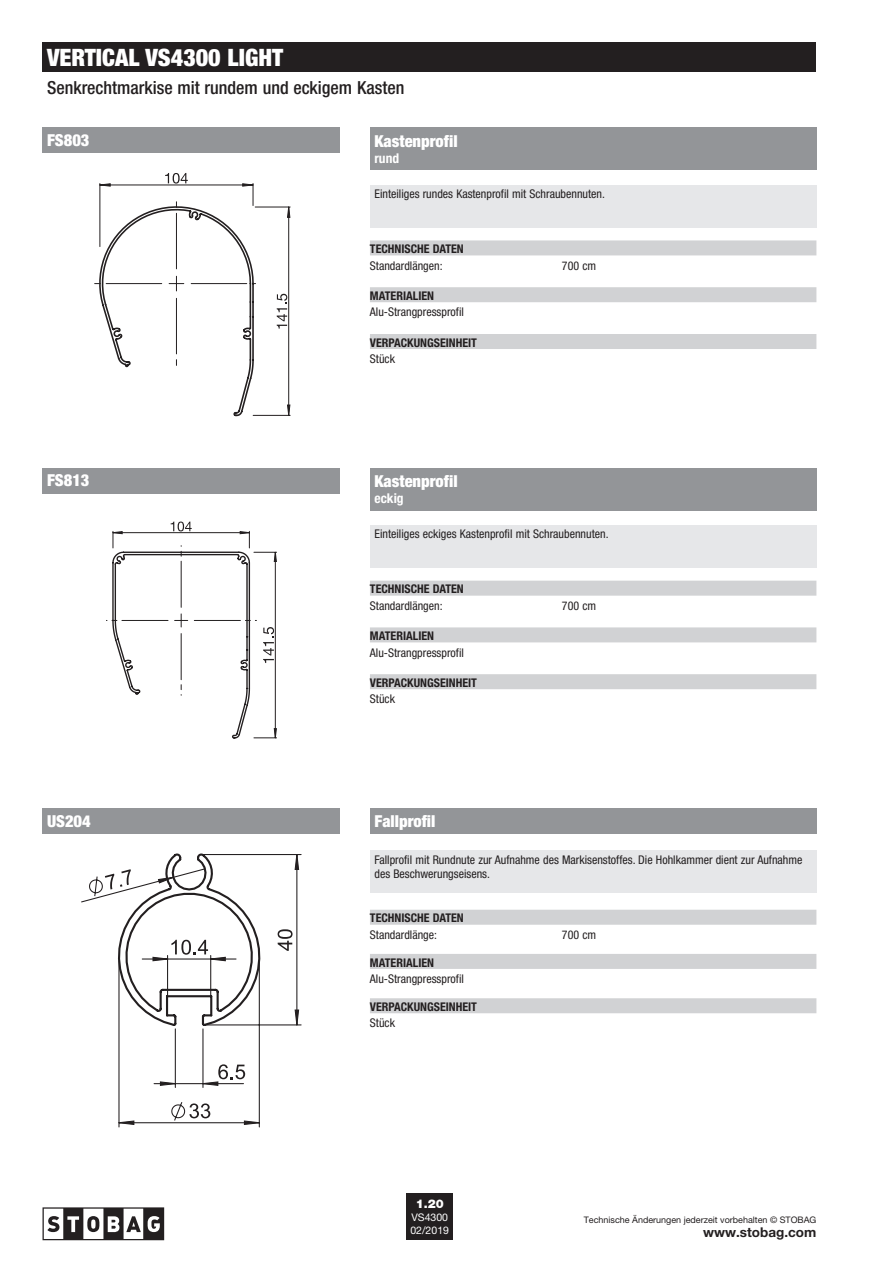
<style>
.page{position:relative;width:893px;height:1263px;background:#fff}
.page>*{position:absolute;margin:0;border:0;box-sizing:border-box;transform-origin:0 0}
.t1{font:900 condensed 24px "Helvetica Neue LT Pro";color:#fff}
.t2{font:500 condensed 18px "Helvetica Neue LT Pro";color:#231f20}
.t3{font:900 condensed 16.5px "Helvetica Neue LT Pro";color:#fff}
.t4{font:700 13.5px "Helvetica Neue LT Pro";color:#231f20}
.t5{font:700 condensed 13.5px "Helvetica Neue LT Pro";color:#fff}
.t6{font:condensed 12px/14.2px "Helvetica Neue LT Pro";color:#231f20}
.t7{font:700 condensed 12px "Helvetica Neue LT Pro";color:#231f20}
.t8{font:900 12px "Helvetica Neue LT Pro";color:#fff}
.t9{font:10.5px/12.6px "Helvetica Neue LT Pro";color:#fff}
.t10{font:9px "Helvetica Neue LT Pro";color:#231f20}
</style>
<div class="page">
<svg style="left:106px;top:522px;width:171px;height:216px"></svg>
<svg style="left:94px;top:173px;width:197px;height:243px"></svg>
<svg style="left:81px;top:854px;width:221px;height:273px"></svg>
<svg style="left:203px;top:1064px;width:42px;height:21px"></svg>
<svg style="left:160px;top:1082px;width:15px;height:3px"></svg>
<svg style="left:244px;top:1121px;width:15px;height:3px"></svg>
<svg style="left:119px;top:1121px;width:15px;height:3px"></svg>
<svg style="left:295px;top:854px;width:4px;height:15px"></svg>
<svg style="left:295px;top:1010px;width:4px;height:15px"></svg>
<svg style="left:88px;top:853px;width:173px;height:174px"></svg>
<div style="left:370px;top:128px;width:446px;height:42px;background:#939598"></div>
<div style="left:370px;top:468px;width:446px;height:42px;background:#939598"></div>
<div style="left:370px;top:185px;width:446px;height:43px;background:#e6e7e9"></div>
<div style="left:370px;top:525px;width:446px;height:43px;background:#e6e7e9"></div>
<div style="left:370px;top:334px;width:446px;height:15px;background:#d1d2d4"></div>
<div style="left:370px;top:674px;width:446px;height:15px;background:#d1d2d4"></div>
<div style="left:370px;top:240px;width:446px;height:15px;background:#d1d2d4"></div>
<div style="left:370px;top:581px;width:446px;height:15px;background:#d1d2d4"></div>
<div style="left:370px;top:287px;width:446px;height:15px;background:#d1d2d4"></div>
<div style="left:370px;top:627px;width:446px;height:15px;background:#d1d2d4"></div>
<div style="left:370px;top:808px;width:446px;height:25px;background:#939598"></div>
<div style="left:370px;top:850px;width:446px;height:43px;background:#e6e7e9"></div>
<div style="left:370px;top:998px;width:446px;height:15px;background:#d1d2d4"></div>
<div style="left:370px;top:910px;width:446px;height:15px;background:#d1d2d4"></div>
<div style="left:370px;top:954px;width:446px;height:15px;background:#d1d2d4"></div>
<div style="left:406px;top:1193px;width:47px;height:47px;background:#231f20"></div>
<div style="left:43px;top:43px;width:773px;height:29px;background:#231f20"></div>
<svg style="left:43px;top:1207px;width:121px;height:33px"></svg>
<div style="left:43px;top:128px;width:297px;height:25px;background:#939598"></div>
<div style="left:43px;top:468px;width:297px;height:25px;background:#939598"></div>
<div style="left:43px;top:808px;width:297px;height:25px;background:#939598"></div>
<h1 class="t1" style="left:47px;top:43px;width:238px">VERTICAL VS4300 LIGHT</h1>
<h2 class="t2" style="left:47px;top:76px;width:359px">Senkrechtmarkise mit rundem und eckigem Kasten</h2>
<h3 class="t3" style="left:374px;top:131px;width:85px">Kastenprofil</h3>
<p class="t5" style="left:374px;top:150px;width:26px">rund</p>
<h3 class="t3" style="left:47px;top:130px;width:44px">FS803</h3>
<p class="t6" style="left:374px;top:187px;width:232px">Einteiliges rundes Kastenprofil mit Schraubennuten.</p>
<p class="t7" style="left:370px;top:242px;width:95px">TECHNISCHE DATEN</p>
<p class="t6" style="left:370px;top:258px;width:74px">Standardlängen:</p>
<p class="t6" style="left:562px;top:258px;width:36px">700 cm</p>
<p class="t7" style="left:370px;top:288px;width:66px">MATERIALIEN</p>
<p class="t6" style="left:370px;top:305px;width:95px">Alu-Strangpressprofil</p>
<h3 class="t3" style="left:47px;top:470px;width:44px">FS813</h3>
<h3 class="t3" style="left:47px;top:810px;width:45px">US204</h3>
<p class="t7" style="left:370px;top:335px;width:109px">VERPACKUNGSEINHEIT</p>
<p class="t6" style="left:370px;top:352px;width:27px">Stück</p>
<h3 class="t3" style="left:374px;top:471px;width:85px">Kastenprofil</h3>
<p class="t5" style="left:374px;top:490px;width:31px">eckig</p>
<p class="t6" style="left:374px;top:527px;width:236px">Einteiliges eckiges Kastenprofil mit Schraubennuten.</p>
<p class="t7" style="left:370px;top:582px;width:95px">TECHNISCHE DATEN</p>
<p class="t6" style="left:370px;top:598px;width:74px">Standardlängen:</p>
<p class="t6" style="left:562px;top:598px;width:36px">700 cm</p>
<p class="t7" style="left:370px;top:629px;width:66px">MATERIALIEN</p>
<p class="t6" style="left:370px;top:645px;width:95px">Alu-Strangpressprofil</p>
<p class="t7" style="left:370px;top:675px;width:109px">VERPACKUNGSEINHEIT</p>
<p class="t6" style="left:370px;top:692px;width:27px">Stück</p>
<h3 class="t3" style="left:374px;top:810px;width:63px">Fallprofil</h3>
<p class="t6" style="left:374px;top:852px;width:430px">Fallprofil mit Rundnute zur Aufnahme des Markisenstoffes. Die Hohlkammer dient zur Aufnahme des Beschwerungseisens.</p>
<p class="t7" style="left:370px;top:911px;width:95px">TECHNISCHE DATEN</p>
<p class="t6" style="left:370px;top:927px;width:69px">Standardlänge:</p>
<p class="t6" style="left:562px;top:927px;width:36px">700 cm</p>
<p class="t7" style="left:370px;top:955px;width:66px">MATERIALIEN</p>
<p class="t6" style="left:370px;top:971px;width:95px">Alu-Strangpressprofil</p>
<p class="t7" style="left:370px;top:999px;width:109px">VERPACKUNGSEINHEIT</p>
<p class="t6" style="left:370px;top:1016px;width:27px">Stück</p>
<p class="t8" style="left:416px;top:1197px;width:30px">1.20</p>
<p class="t9" style="left:410px;top:1211px;width:40px">VS4300<br>02/2019</p>
<p class="t10" style="left:584px;top:1214px;width:234px">Technische Änderungen jederzeit vorbehalten © STOBAG</p>
<p class="t4" style="left:703px;top:1224px;width:115px">www.stobag.com</p>
</div>
